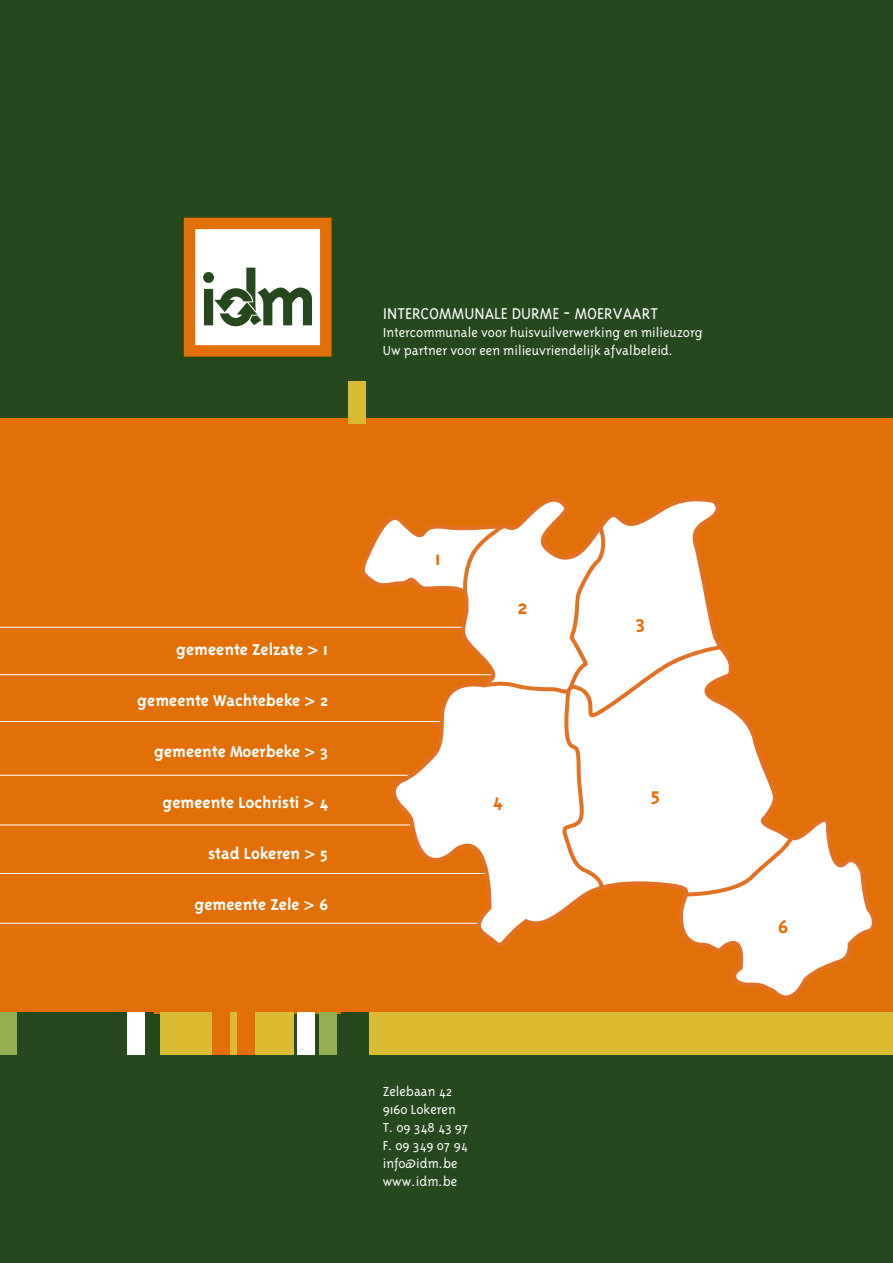
<style>
.page{position:relative;width:893px;height:1263px;background:#26481d}
.page>*{position:absolute;margin:0;border:0;box-sizing:border-box;transform-origin:0 0}
.t1{font:700 22.5px "Triplex";color:#e37006}
.t2{font:700 21px "Triplex";color:#e37006}
.t3{font:700 18px "Triplex";color:#fff}
.t4{font:300 18px "Triplex";color:#fff}
.t5{font:300 15px/18px "Triplex";color:#fff}
.s1{font-family:"Helvetica Neue LT Std";font-weight:500}
.s2{font-size:19.5px}
</style>
<div class="page">
<div style="left:0;top:418px;width:893px;height:595px;background:#e37006"></div>
<div style="left:0;top:1012px;width:17px;height:42px;background:#94ae52"></div>
<div style="left:17px;top:1012px;width:136px;height:42px;background:#26481d"></div>
<div style="left:128px;top:1012px;width:17px;height:42px;background:#fff"></div>
<div style="left:160px;top:1012px;width:133px;height:42px;background:#dbbb31"></div>
<div style="left:213px;top:1012px;width:17px;height:42px;background:#e37006"></div>
<div style="left:237px;top:1012px;width:17px;height:42px;background:#e37006"></div>
<div style="left:298px;top:1012px;width:17px;height:42px;background:#fff"></div>
<div style="left:319px;top:1012px;width:17px;height:42px;background:#94ae52"></div>
<div style="left:341px;top:1012px;width:59px;height:42px;background:#26481d"></div>
<div style="left:384px;top:1012px;width:509px;height:42px;background:#dbbb31"></div>
<div style="left:370px;top:1012px;width:17px;height:42px;background:#dbbb31"></div>
<div style="left:349px;top:382px;width:17px;height:42px;background:#dbbb31"></div>
<hr style="left:0;top:627px;width:495px;height:1px;background:#fff">
<hr style="left:0;top:674px;width:495px;height:1px;background:#fff">
<hr style="left:0;top:721px;width:495px;height:1px;background:#fff">
<hr style="left:0;top:775px;width:495px;height:1px;background:#fff">
<hr style="left:0;top:824px;width:495px;height:1px;background:#fff">
<hr style="left:0;top:873px;width:495px;height:1px;background:#fff">
<hr style="left:0;top:923px;width:495px;height:1px;background:#fff">
<svg style="left:361px;top:497px;width:515px;height:502px"></svg>
<div style="left:189px;top:223px;width:137px;height:128px;background:#fff"></div>
<div style="left:184px;top:218px;width:147px;height:139px;border:11px solid #e37006"></div>
<svg style="left:203px;top:268px;width:109px;height:58px"></svg>
<p class="t4" style="left:383px;top:304px;width:277px">INTERCOMMUNALE DURME - MOERVAART</p>
<p class="t5" style="left:383px;top:324px;width:322px">Intercommunale voor huisvuilverwerking en milieuzorg<br>Uw partner voor een milieuvriendelijk afvalbeleid.</p>
<p class="t3" style="left:176px;top:639px;width:154px">gemeente Zelzate <span class="s1">&gt;</span> <span class="s2">1</span></p>
<p class="t3" style="left:137px;top:690px;width:192px">gemeente Wachtebeke <span class="s1">&gt;</span> 2</p>
<p class="t3" style="left:154px;top:741px;width:176px">gemeente Moerbeke <span class="s1">&gt;</span> 3</p>
<p class="t3" style="left:163px;top:792px;width:167px">gemeente Lochristi <span class="s1">&gt;</span> 4</p>
<p class="t3" style="left:208px;top:843px;width:121px">stad Lokeren <span class="s1">&gt;</span> 5</p>
<p class="t3" style="left:195px;top:894px;width:135px">gemeente Zele <span class="s1">&gt;</span> 6</p>
<h1 class="t1" style="left:435px;top:545px;width:8px">1</h1>
<h1 class="t1" style="left:517px;top:595px;width:12px">2</h1>
<h2 class="t2" style="left:635px;top:611px;width:11px">3</h2>
<h2 class="t2" style="left:492px;top:788px;width:12px">4</h2>
<h2 class="t2" style="left:650px;top:782px;width:11px">5</h2>
<p class="t5" style="left:383px;top:1082px;width:87px">Zelebaan 42<br>9160 Lokeren<br>T. 09 348 43 97<br>F. 09 349 07 94 info@idm.be www.idm.be</p>
<h2 class="t2" style="left:778px;top:914px;width:12px">6</h2>
</div>
